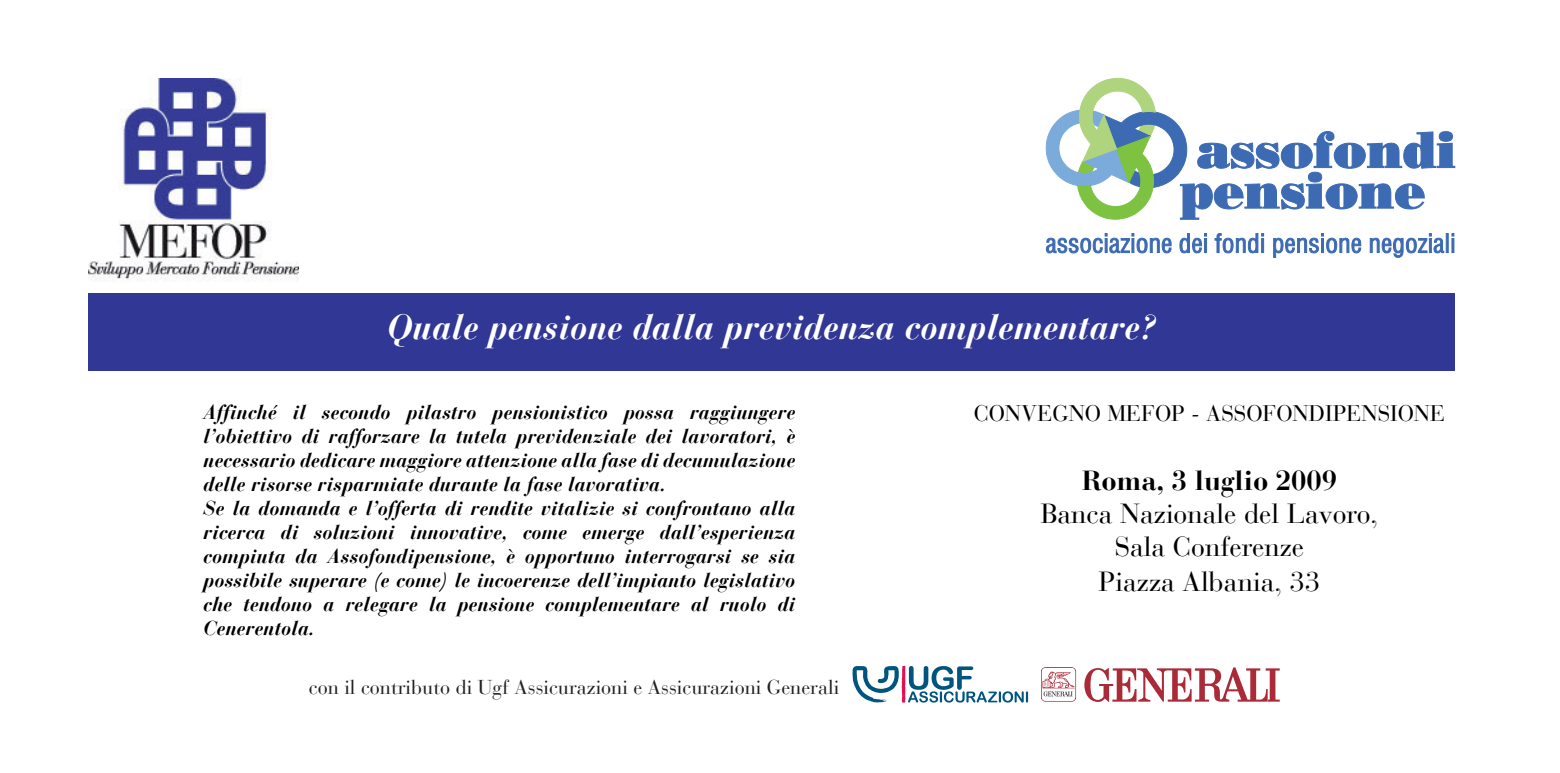
<style>
.page{position:relative;width:1560px;height:773px;background:#fff}
.page>*{position:absolute;margin:0;border:0;box-sizing:border-box;transform-origin:0 0}
.t1{font:italic 700 35px "Bauer Bodoni LT";color:#fff}
.t2{font:27.5px/34px "Bauer Bodoni LT";color:#000;text-align:center}
.t3{font:700 27.5px "Bauer Bodoni LT";color:#000}
.t4{font:22.5px "Bauer Bodoni LT";color:#000}
.t5{font:italic 700 20px/24px "Bauer Bodoni LT";color:#000}
.t6{font:20px "Bauer Bodoni LT";color:#231f20}
</style>
<div class="page">
<div style="left:89px;top:294px;width:1365px;height:77px;background:#303795"></div>
<img style="left:89px;top:78px;width:209px;height:204px">
<svg style="left:1045px;top:77px;width:410px;height:143px"></svg>
<svg style="left:1045px;top:233px;width:127px;height:21px"></svg>
<svg style="left:1179px;top:233px;width:27px;height:21px"></svg>
<svg style="left:1214px;top:233px;width:49px;height:21px"></svg>
<svg style="left:1273px;top:233px;width:88px;height:25px"></svg>
<svg style="left:1369px;top:233px;width:84px;height:25px"></svg>
<svg style="left:1084px;top:667px;width:195px;height:35px"></svg>
<svg style="left:1041px;top:667px;width:34px;height:34px"></svg>
<svg style="left:852px;top:665px;width:175px;height:37px"></svg>
<h1 class="t1" style="left:387px;top:305px;width:770px">Quale pensione dalla previdenza complementare?</h1>
<p class="t5" style="left:203px;top:400px;width:593px">Affinché il secondo pilastro pensionistico possa raggiungere l’obiettivo di rafforzare la tutela previdenziale dei lavoratori, è necessario dedicare maggiore attenzione alla fase di decumulazione delle risorse risparmiate durante la fase lavorativa.<br>Se la domanda e l’offerta di rendite vitalizie si confrontano alla ricerca di soluzioni innovative, come emerge dall’esperienza compiuta da Assofondipensione, è opportuno interrogarsi se sia possibile superare (e come) le incoerenze dell’impianto legislativo che tendono a relegare la pensione complementare al ruolo di Cenerentola.</p>
<p class="t6" style="left:309px;top:674px;width:532px">con il contributo di Ugf Assicurazioni e Assicurazioni Generali</p>
<p class="t4" style="left:973px;top:399px;width:473px">convegno mefop - Assofondipensione</p>
<h2 class="t3" style="left:1081px;top:463px;width:257px">Roma, 3 luglio 2009</h2>
<h2 class="t2" style="left:1040px;top:496px;width:339px">Banca Nazionale del Lavoro,<br>Sala Conferenze<br>Piazza Albania, 33</h2>
</div>
